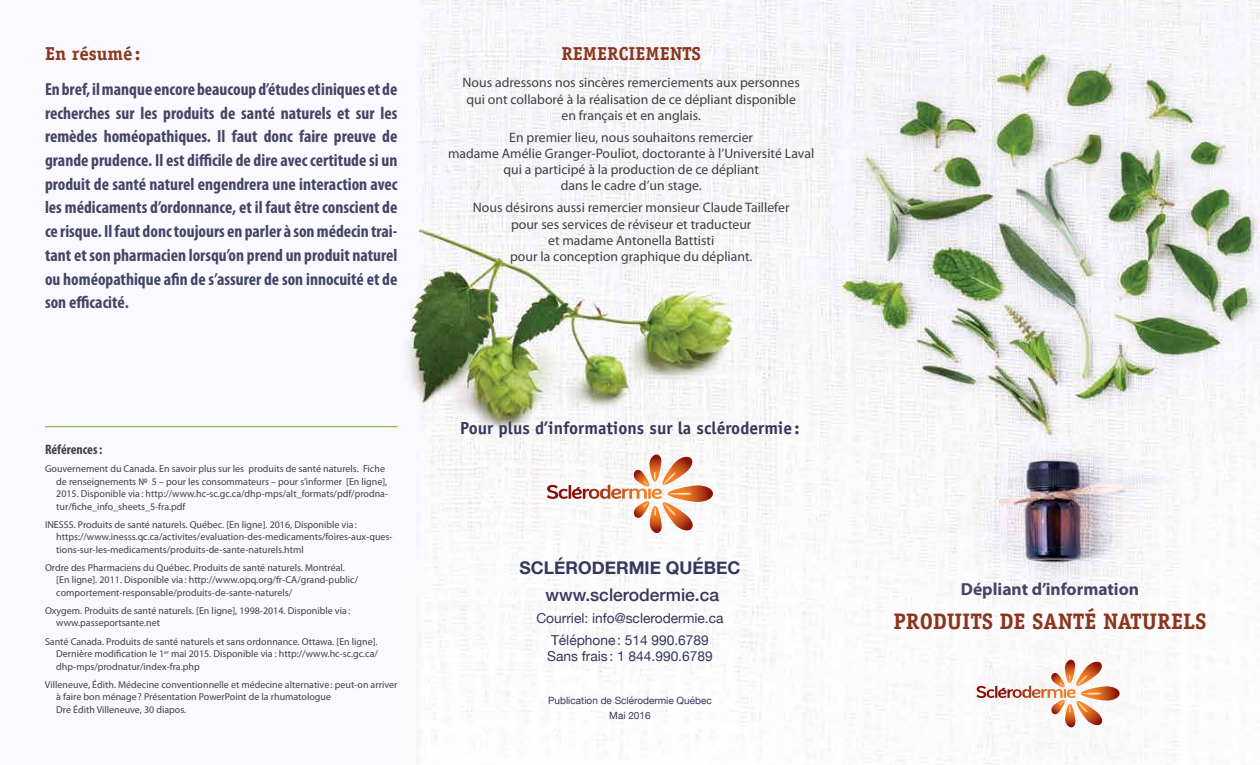
<style>
.page{position:relative;width:1260px;height:765px;background:#fff}
.page>*{position:absolute;margin:0;border:0;box-sizing:border-box;transform-origin:0 0}
.t1{font:700 22.5px "Officina Serif";color:#8b351e}
.t2{font:700 18.75px "Officina Serif";color:#8b351e}
.t3{font:700 condensed 17.5px/23.8px "Myriad Pro";color:#434565;text-align:justify}
.t4{font:700 17.5px "Officina Sans";color:#34385b}
.t5{font:700 17.5px "Myriad Pro";color:#434565}
.t6{font:500 17.5px "Helvetica Neue";color:#34385b}
.t7{font:700 17.5px "Helvetica Neue";color:#34385b}
.t8{font:13.75px/16.2px "Myriad Pro";color:#414042;text-align:center}
.t9{font:13.75px/21.9px "Helvetica Neue";color:#34385b;text-align:center}
.t10{font:700 condensed 13.75px "Myriad Pro";color:#414042}
.t11{font:10px/12.5px "Myriad Pro";color:#414042}
.t12{font:10px/15px "Helvetica Neue";color:#34385b;text-align:center}
</style>
<div class="page">
<img style="left:45px;top:0;width:1215px;height:764px">
<svg style="left:547px;top:455px;width:166px;height:78px"></svg>
<img style="left:669px;top:493px;width:24px;height:2px">
<hr style="left:45px;top:426px;width:352px;height:1px;background:#8aba3f">
<svg style="left:976px;top:660px;width:144px;height:67px"></svg>
<h2 class="t2" style="left:45px;top:42px;width:97px">En résumé :</h2>
<p class="t3" style="left:45px;top:77px;width:354px">En bref, il manque encore beaucoup d’études cliniques et de recherches sur les produits de santé naturels et sur les remèdes homéopathiques. Il faut donc faire preuve de grande prudence. Il est difficile de dire avec certitude si un produit de santé naturel engendrera une interaction avec les médicaments d’ordonnance, et il faut être conscient de ce risque. Il faut donc toujours en parler à son médecin trai&shy;tant et son pharmacien lorsqu’on prend un produit naturel ou homéopathique afin de s’assurer de son innocuité et de son efficacité.</p>
<h3 class="t10" style="left:45px;top:441px;width:59px">Références:</h3>
<p class="t11" style="left:56px;top:462px;width:333px;text-indent:-11px">Gouvernement du Canada. En savoir plus sur les produits de santé naturels. Fiche de renseignements № 5 – pour les consommateurs – pour s’informer [En ligne], 2015. Disponible via : http://www.hc-sc.gc.ca/dhp-mps/alt_formats/pdf/prodna&shy;tur/fiche_info_sheets_5-fra.pdf</p>
<p class="t11" style="left:56px;top:518px;width:338px;text-indent:-11px">INESSS. Produits de santé naturels. Québec. [En ligne]. 2016, Disponible via : https://www.inesss.qc.ca/activites/evaluation-des-medicaments/foires-aux-ques&shy;tions-sur-les-medicaments/produits-de-sante-naturels.html</p>
<p class="t11" style="left:56px;top:561px;width:303px;text-indent:-11px">Ordre des Pharmaciens du Québec. Produits de santé naturels. Montréal. [En ligne]. 2011. Disponible via : http://www.opq.org/fr-CA/grand-public/ comportement-responsable/produits-de-sante-naturels/</p>
<p class="t11" style="left:56px;top:604px;width:296px;text-indent:-11px">Oxygem. Produits de santé naturels. [En ligne], 1998-2014. Disponible via : www.passeportsante.net</p>
<p class="t11" style="left:56px;top:635px;width:323px;text-align:justify;text-indent:-11px">Santé Canada. Produits de santé naturels et sans ordonnance. Ottawa. [En ligne].<br>Dernière modification le 1<sup>er</sup> mai 2015. Disponible via : http://www.hc-sc.gc.ca/ dhp-mps/prodnatur/index-fra.php</p>
<p class="t11" style="left:56px;top:678px;width:343px;text-indent:-11px">Villeneuve, Édith. Médecine conventionnelle et médecine alternative : peut-on arriver à faire bon ménage? Présentation PowerPoint de la rhumatologue<br>Dre Édith Villeneuve, 30 diapos.</p>
<h2 class="t2" style="left:561px;top:42px;width:141px">REMERCIEMENTS</h2>
<h3 class="t8" style="left:463px;top:74px;width:339px">Nous adressons nos sincères remerciements aux personnes qui ont collaboré à la réalisation de ce dépliant disponible en français et en anglais.</h3>
<h3 class="t8" style="left:448px;top:129px;width:368px">En premier lieu, nous souhaitons remercier<br>madame Amélie Granger-Pouliot, doctorante à l’Université Laval qui a participé à la production de ce dépliant<br>dans le cadre d’un stage.</h3>
<h3 class="t8" style="left:473px;top:199px;width:318px">Nous désirons aussi remercier monsieur Claude Taillefer pour ses services de réviseur et traducteur<br>et madame Antonella Battisti<br>pour la conception graphique du dépliant.</h3>
<h3 class="t4" style="left:460px;top:417px;width:341px">Pour plus d’informations sur la sclérodermie:</h3>
<h3 class="t7" style="left:519px;top:554px;width:223px">SCLÉRODERMIE QUÉBEC</h3>
<h3 class="t6" style="left:545px;top:581px;width:175px">www.sclerodermie.ca</h3>
<h3 class="t9" style="left:536px;top:608px;width:189px">Courriel: info@sclerodermie.ca<br>Téléphone: 514 990.6789</h3>
<h3 class="t9" style="left:547px;top:646px;width:167px">Sans frais : 1 844.990.6789</h3>
<p class="t12" style="left:548px;top:693px;width:165px">Publication de Sclérodermie Québec<br>Mai 2016</p>
<h3 class="t5" style="left:961px;top:578px;width:180px">Dépliant d’information</h3>
<h1 class="t1" style="left:893px;top:607px;width:315px">PRODUITS DE SANTÉ NATURELS</h1>
</div>
